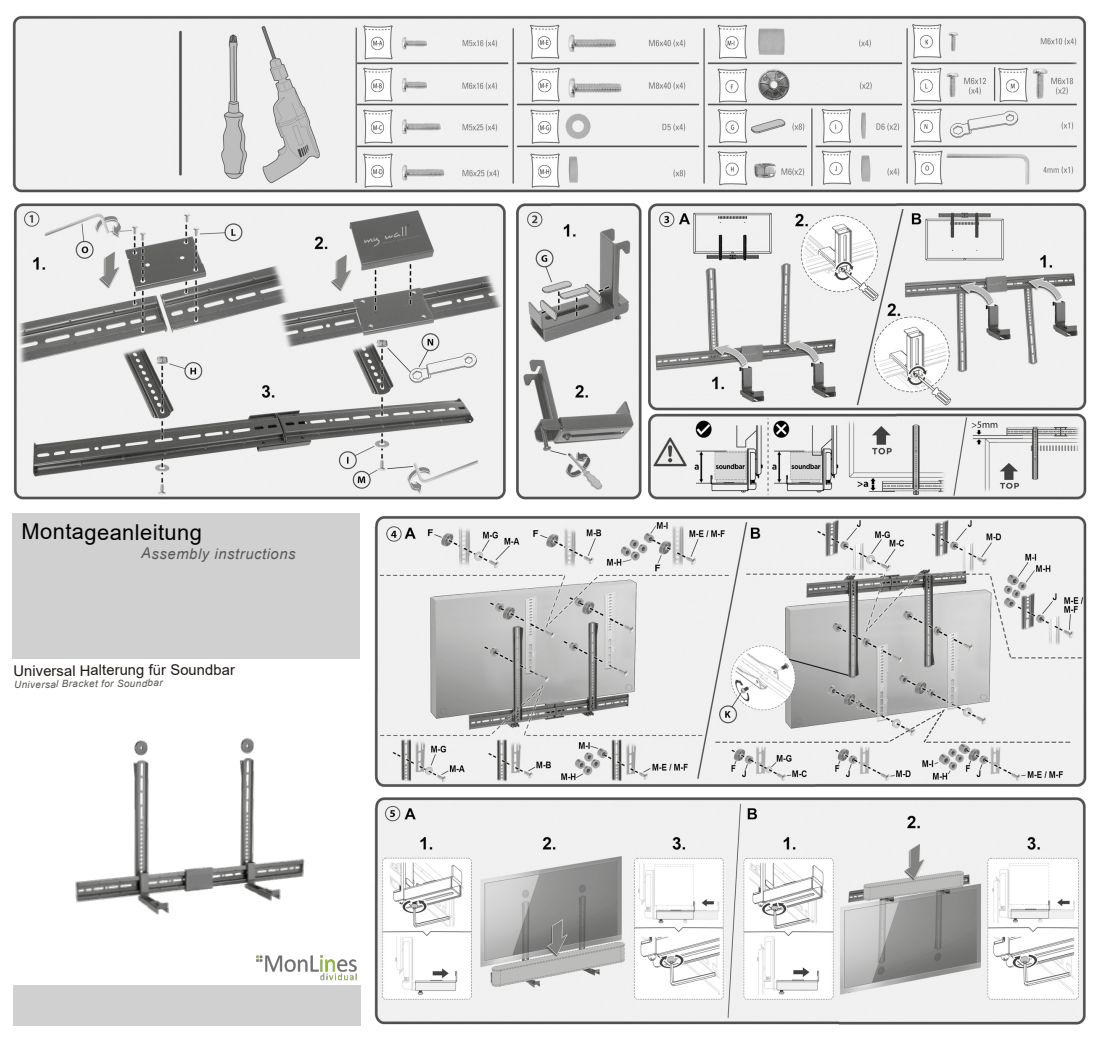
<style>
.page{position:relative;width:1099px;height:1043px;background:#fff}
.page>*{position:absolute;margin:0;border:0;box-sizing:border-box;transform-origin:0 0}
.t1{font:21.88px "Arial";letter-spacing:.015em;color:#000}
.t2{font:14.79px "Arial";color:#211713}
.t3{font:italic 14.79px "Arial";letter-spacing:.04em;color:#575756}
.t4{font:italic 9.97px "Arial";color:#575756}
.s1{font-family:"Microsoft Phags Pa"}
</style>
<div class="page">
<img style="left:12px;top:15px;width:1075px;height:1011px">
<div style="left:12px;top:513px;width:348px;height:145px;background:#d0d0d0"></div>
<div style="left:13px;top:984px;width:347px;height:41px;background:#d0d0d0"></div>
<div style="left:0;top:660px;width:13px;height:144px;background:#fff"></div>
<img style="left:71px;top:734px;width:238px;height:184px">
<div style="left:20px;top:26px;width:152px;height:149px;background:#f1f1f1"></div>
<svg style="left:188px;top:873px;width:24px;height:12px"></svg>
<img style="left:256px;top:952px;width:103px;height:30px">
<h1 class="t1" style="left:22px;top:523px;width:182px">Montageanleitung</h1>
<p class="t3" style="left:141px;top:548px;width:156px">Assembly instructions</p>
<p class="t2" style="left:14px;top:664px;width:223px">Universal Halterung f<span class="s1">ü</span>r Soundbar</p>
<p class="t4" style="left:14px;top:681px;width:150px;rotate:-1deg">Universal Bracket for Soundbar</p>
</div>
